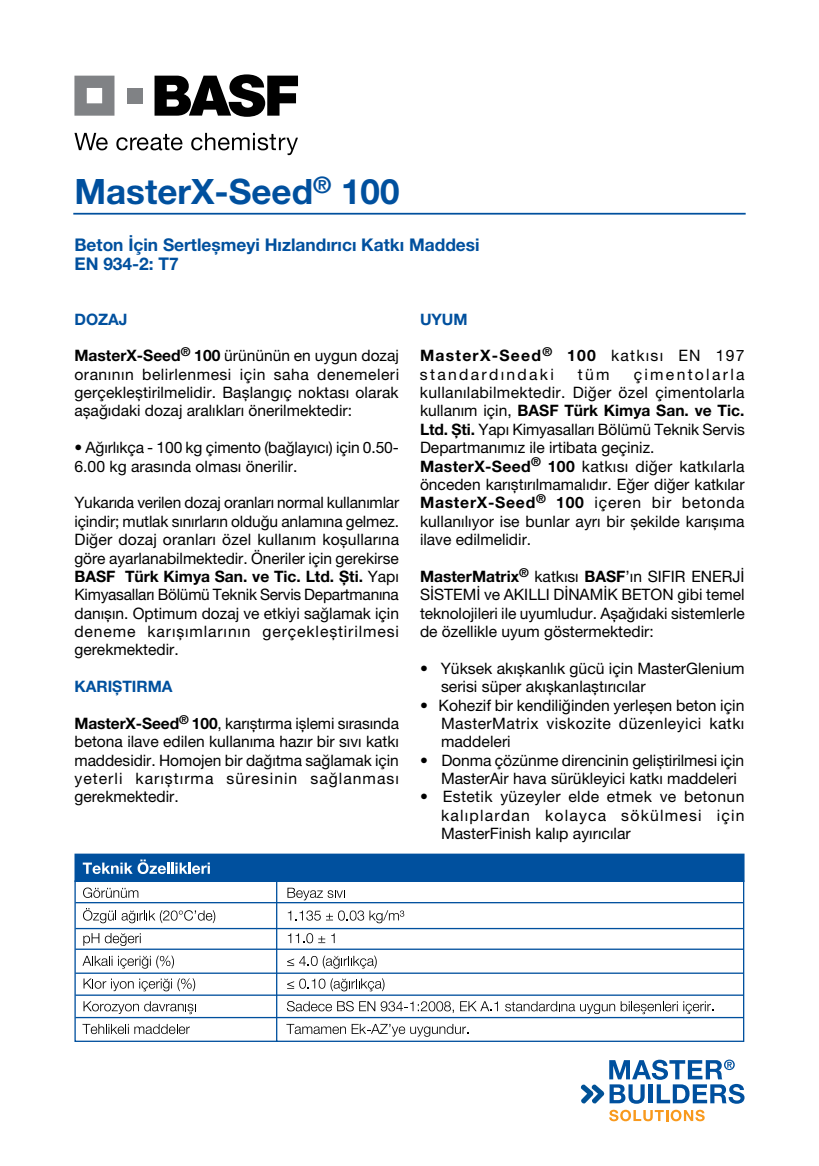
<style>
.page{position:relative;width:819px;height:1166px;background:#fff}
.page>*{position:absolute;margin:0;border:0;box-sizing:border-box;transform-origin:0 0}
.t1{font:700 35px "Helvetica Neue LT Pro";color:#00509e}
.t2{font:700 17.5px/18.9px "Helvetica Neue LT Pro";color:#00509e}
.t3{font:15.75px/18.4px "Helvetica Neue LT Pro";color:#000;text-align:justify}
.t4{font:15.75px/18.4px "Helvetica Neue LT Pro";letter-spacing:.145em;color:#000}
.t5{font:700 15.75px "Helvetica Neue LT Pro";color:#00509e}
.s1{font-weight:700}
</style>
<div class="page">
<svg style="left:74px;top:76px;width:40px;height:40px;background:#959699"></svg>
<div style="left:127px;top:88px;width:15px;height:15px;background:#808285"></div>
<svg style="left:154px;top:74px;width:144px;height:43px"></svg>
<svg style="left:74px;top:133px;width:34px;height:17px"></svg>
<svg style="left:116px;top:134px;width:66px;height:16px"></svg>
<svg style="left:191px;top:133px;width:107px;height:22px"></svg>
<svg style="left:609px;top:1110px;width:95px;height:11px"></svg>
<svg style="left:580px;top:1059px;width:164px;height:45px"></svg>
<hr style="left:73px;top:213px;width:672px;height:2px;background:#00509e">
<div style="left:74px;top:853px;width:670px;height:29px;background:#00509e;border:2px solid #00509e"></div>
<svg style="left:74px;top:880px;width:671px;height:162px"></svg>
<svg style="left:83px;top:859px;width:127px;height:15px"></svg>
<hr style="left:75px;top:928px;width:668px;height:1px;background:#00509e">
<hr style="left:75px;top:902px;width:668px;height:1px;background:#00509e">
<svg style="left:83px;top:887px;width:55px;height:11px"></svg>
<svg style="left:83px;top:908px;width:132px;height:15px"></svg>
<svg style="left:83px;top:933px;width:16px;height:13px"></svg>
<svg style="left:105px;top:933px;width:36px;height:13px"></svg>
<svg style="left:82px;top:955px;width:92px;height:13px"></svg>
<svg style="left:84px;top:978px;width:111px;height:13px"></svg>
<svg style="left:84px;top:1001px;width:112px;height:13px"></svg>
<svg style="left:82px;top:1024px;width:108px;height:10px"></svg>
<svg style="left:287px;top:888px;width:58px;height:12px"></svg>
<svg style="left:288px;top:910px;width:116px;height:13px"></svg>
<svg style="left:288px;top:933px;width:37px;height:10px"></svg>
<svg style="left:331px;top:933px;width:3px;height:10px"></svg>
<svg style="left:287px;top:956px;width:30px;height:10px"></svg>
<svg style="left:323px;top:955px;width:54px;height:13px"></svg>
<svg style="left:287px;top:978px;width:97px;height:13px"></svg>
<svg style="left:287px;top:1001px;width:167px;height:12px"></svg>
<svg style="left:460px;top:1001px;width:38px;height:10px"></svg>
<svg style="left:505px;top:1001px;width:172px;height:13px"></svg>
<svg style="left:683px;top:1001px;width:30px;height:13px"></svg>
<svg style="left:286px;top:1024px;width:182px;height:13px"></svg>
<hr style="left:75px;top:948px;width:668px;height:2px;background:#00509e">
<hr style="left:75px;top:972px;width:668px;height:2px;background:#00509e">
<hr style="left:75px;top:994px;width:668px;height:2px;background:#00509e">
<hr style="left:75px;top:1017px;width:668px;height:1px;background:#00509e">
<h1 class="t1" style="left:74px;top:169px;width:326px">MasterX-Seed<sup>®</sup> 100</h1>
<p class="t2" style="left:74px;top:235px;width:407px">Beton İçin Sertleşmeyi Hızlandırıcı Katkı Maddesi<br>EN 934-2: T7</p>
<p class="t5" style="left:74px;top:309px;width:55px">DOZAJ</p>
<p class="t3" style="left:74px;top:346px;width:326px"><span class="s1">MasterX-Seed</span><sup>®</sup> <span class="s1">100</span> ürününün en uygun dozaj oranının belirlenmesi için saha denemeleri gerçekleştirilmelidir. Başlangıç noktası olarak aşağıdaki dozaj aralıkları önerilmektedir:</p>
<p class="t3" style="left:74px;top:438px;width:326px">• Ağırlıkça - 100 kg çimento (bağlayıcı) için 0.50-<br>6.00 kg arasında olması önerilir.</p>
<p class="t3" style="left:74px;top:493px;width:326px">Yukarıda verilen dozaj oranları normal kullanımlar içindir; mutlak sınırların olduğu anlamına gelmez.<br>Diğer dozaj oranları özel kullanım koşullarına göre ayarlanabilmektedir. Öneriler için gerekirse <span class="s1">BASF Türk Kimya San. ve Tic. Ltd. Şti.</span> Yapı Kimyasalları Bölümü Teknik Servis Departmanına danışın. Optimum dozaj ve etkiyi sağlamak için deneme karışımlarının gerçekleştirilmesi gerekmektedir.</p>
<p class="t5" style="left:74px;top:677px;width:100px">KARIŞTIRMA</p>
<p class="t3" style="left:74px;top:714px;width:326px"><span class="s1">MasterX-Seed</span><sup>®</sup> <span class="s1">100</span>, karıştırma işlemi sırasında betona ilave edilen kullanıma hazır bir sıvı katkı maddesidir. Homojen bir dağıtma sağlamak için yeterli karıştırma süresinin sağlanması gerekmektedir.</p>
<p class="t5" style="left:420px;top:309px;width:49px">UYUM</p>
<p class="t4" style="left:420px;top:346px;width:326px"><span class="s1">MasterX-Seed</span><sup>®</sup> <span class="s1">100</span> katkısı EN 197 standardındaki</p>
<p class="t3" style="left:420px;top:365px;width:326px;text-align:left;text-indent:214px">çimentolarla kullanılabilmektedir. Diğer özel çimentolarla kullanım için, <span class="s1">BASF Türk Kimya San. ve Tic.<br>Ltd. Şti.</span> Yapı Kimyasalları Bölümü Teknik Servis Departmanımız ile irtibata geçiniz.<br><span class="s1">MasterX-Seed</span><sup>®</sup> <span class="s1">100</span> katkısı diğer katkılarla önceden karıştırılmamalıdır. Eğer diğer katkılar <span class="s1">MasterX-Seed</span><sup>®</sup> <span class="s1">100</span> içeren bir betonda kullanılıyor ise bunlar ayrı bir şekilde karışıma ilave edilmelidir.</p>
<p class="t3" style="left:420px;top:567px;width:326px"><span class="s1">MasterMatrix</span><sup>®</sup> katkısı <span class="s1">BASF</span>’ın SIFIR ENERJİ SİSTEMİ ve AKILLI DİNAMİK BETON gibi temel teknolojileri ile uyumludur. Aşağıdaki sistemlerle de özellikle uyum göstermektedir:</p>
<p class="t3" style="left:441px;top:659px;width:305px;text-indent:-21px">• Yüksek akışkanlık gücü için MasterGlenium serisi süper akışkanlaştırıcılar</p>
<p class="t3" style="left:441px;top:695px;width:305px;text-indent:-21px">• Kohezif bir kendiliğinden yerleşen beton için MasterMatrix viskozite düzenleyici katkı maddeleri</p>
<p class="t3" style="left:441px;top:751px;width:305px;text-indent:-21px">• Donma çözünme direncinin geliştirilmesi için<br>MasterAir hava sürükleyici katkı maddeleri</p>
<p class="t3" style="left:441px;top:787px;width:305px;text-indent:-21px">• Estetik yüzeyler elde etmek ve betonun kalıplardan kolayca sökülmesi için MasterFinish kalıp ayırıcılar</p>
<p class="t3" style="left:578px;top:365px;width:33px">tüm</p>
</div>
